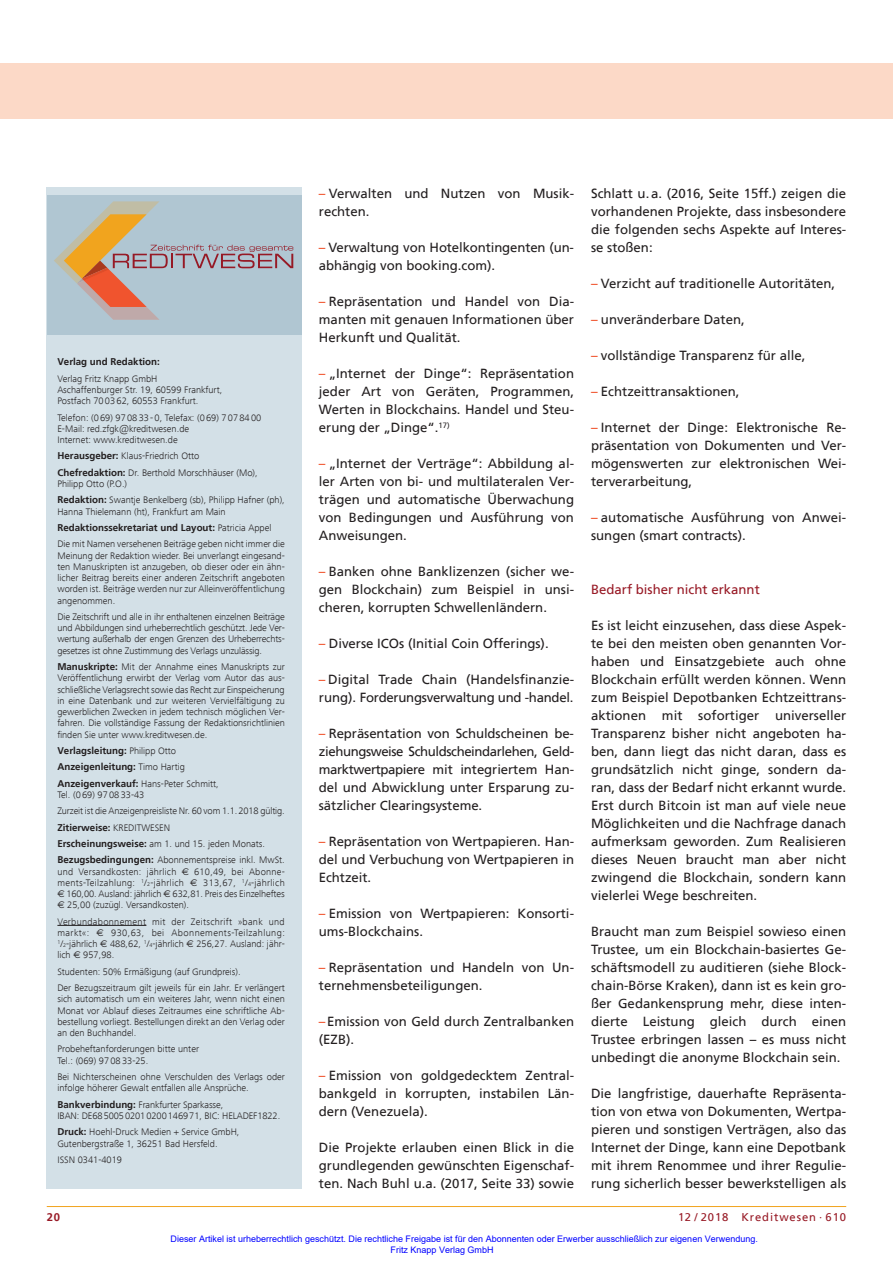
<style>
.page{position:relative;width:893px;height:1263px;background:#fff}
.page>*{position:absolute;margin:0;border:0;box-sizing:border-box;transform-origin:0 0}
.t1{font:13.2px/18px "Frutiger";color:#231f20;text-align:justify}
.t2{font:13.2px "Frutiger";color:#981a26}
.t3{font:11.25px "Frutiger";letter-spacing:.08em;color:#981a26}
.t4{font:700 11.25px "Frutiger";color:#981a26}
.t5{font:300 9.75px/11.2px "Frutiger Next Com";color:#231f20}
.t6{font:700 9.75px/16.4px "Frutiger";color:#231f20}
.t7{font:9px/10.8px "Arial";color:#00f}
.s1{font-family:"Frutiger";font-weight:700}
.s2{font-family:"Frutiger Next Com";font-weight:300}
.s3{font-family:"Euro Sans";font-weight:400}
.s4{font-size:5.7px}
.s5{color:#f0542e}
</style>
<div class="page">
<hr style="left:47px;top:1206px;width:799px;height:1px;background:#f1a31e">
<div style="left:0;top:64px;width:893px;height:55px;background:#fcd9c7"></div>
<div style="left:47px;top:187px;width:255px;height:1001px;background:#d3e0e7"></div>
<div style="left:47px;top:196px;width:254px;height:139px;background:#b0c6d2"></div>
<svg style="left:54px;top:201px;width:239px;height:119px"></svg>
<hr style="left:57px;top:925px;width:89px;height:1px;background:#231f20">
<p class="t6" style="left:57px;top:354px;width:104px">Verlag und Redaktion:</p>
<p class="t5" style="left:57px;top:373px;width:166px">Verlag Fritz Knapp GmbH<br>Aschaffenburger Str. 19, 60599 Frankfurt,<br>Postfach 700362, 60553 Frankfurt.</p>
<p class="t5" style="left:57px;top:412px;width:205px">Telefon: (069) 970833-0, Telefax: (069) 7078400<br>E-Mail: red.zfgk@kreditwesen.de<br>Internet: www.kreditwesen.de</p>
<p class="t5" style="left:57px;top:448px;width:202px;line-height:16.4px"><span class="s1">Herausgeber:</span> Klaus-Friedrich Otto<br><span class="s1">Chefredaktion:</span> Dr. Berthold Morschhäuser (Mo),</p>
<p class="t5" style="left:57px;top:476px;width:229px;line-height:16.4px">Philipp Otto (P.O.)<br><span class="s1">Redaktion:</span> Swantje Benkelberg (sb), Philipp Hafner (ph),</p>
<p class="t5" style="left:57px;top:506px;width:170px">Hanna Thielemann (ht), Frankfurt am Main</p>
<p class="t6" style="left:57px;top:520px;width:215px">Redaktionssekretariat und Layout: <span class="s2">Patricia Appel</span></p>
<p class="t5" style="left:57px;top:538px;width:229px;text-align:justify">Die mit Namen versehenen Beiträge geben nicht immer die Meinung der Redaktion wieder. Bei unverlangt eingesand&shy;ten Manuskripten ist anzugeben, ob dieser oder ein ähn&shy;licher Beitrag bereits einer anderen Zeitschrift angeboten worden ist. Beiträge werden nur zur Alleinveröffentlichung angenommen.</p>
<p class="t5" style="left:57px;top:611px;width:229px;text-align:justify">Die Zeitschrift und alle in ihr enthaltenen einzelnen Beiträge und Abbildungen sind urheberrechtlich geschützt. Jede Ver&shy;wertung außerhalb der engen Grenzen des Urheberrechts&shy;gesetzes ist ohne Zustimmung des Verlags unzulässig.</p>
<p class="t5" style="left:57px;top:661px;width:229px;text-align:justify"><span class="s1">Manuskripte:</span> Mit der Annahme eines Manuskripts zur Veröffentlichung erwirbt der Verlag vom Autor das aus&shy;schließliche Verlagsrecht sowie das Recht zur Einspeicherung in eine Datenbank und zur weiteren Vervielfältigung zu gewerblichen Zwecken in jedem technisch möglichen Ver&shy;fahren. Die vollständige Fassung der Redaktionsrichtlinien finden Sie unter www.kreditwesen.de.</p>
<p class="t6" style="left:57px;top:743px;width:129px">Verlagsleitung: <span class="s2">Philipp Otto<br></span>Anzeigenleitung: <span class="s2">Timo Hartig</span></p>
<p class="t5" style="left:57px;top:778px;width:163px"><span class="s1">Anzeigenverkauf:</span> Hans-Peter Schmitt,<br>Tel. (069) 970833-43</p>
<p class="t5" style="left:57px;top:805px;width:229px">Zurzeit ist die Anzeigenpreisliste Nr. 60 vom 1.1.2018 gültig.</p>
<p class="t6" style="left:57px;top:820px;width:114px">Zitierweise: <span class="s2">KREDITWESEN</span></p>
<p class="t5" style="left:57px;top:835px;width:229px;line-height:16.4px"><span class="s1">Erscheinungsweise:</span> am 1. und 15. jeden Monats.<br><span class="s1">Bezugsbedingungen:</span> Abonnementspreise inkl. MwSt.</p>
<p class="t5" style="left:57px;top:866px;width:229px;text-align:justify">und Versandkosten: jährlich <span class="s3">R</span> 610,49, bei Abonne&shy;ments-Teilzahlung: <sup>1</sup>/<span class="s4">2</span>-jährlich <span class="s3">R</span> 313,67, <sup>1</sup>/<span class="s4">4</span>-jährlich <span class="s3">R</span> 160,00. Ausland: jährlich <span class="s3">R</span> 632,81. Preis des Einzelheftes <span class="s3">R</span> 25,00 (zuzügl. Versandkosten).</p>
<p class="t5" style="left:57px;top:916px;width:229px;text-align:justify">Verbundabonnement mit der Zeitschrift »bank und markt«: <span class="s3">R</span> 930,63, bei Abonnements-Teilzahlung:<br><sup>1</sup>/<span class="s4">2</span>-jährlich <span class="s3">R</span> 488,62, <sup>1</sup>/<span class="s4">4</span>-jährlich <span class="s3">R</span> 256,27. Ausland: jähr&shy;lich <span class="s3">R</span> 957,98.</p>
<p class="t5" style="left:57px;top:963px;width:229px;line-height:16.4px">Studenten: 50% Ermäßigung (auf Grundpreis).<br>Der Bezugszeitraum gilt jeweils für ein Jahr. Er verlängert</p>
<p class="t5" style="left:57px;top:993px;width:229px;text-align:justify">sich automatisch um ein weiteres Jahr, wenn nicht einen Monat vor Ablauf dieses Zeitraumes eine schriftliche Ab&shy;bestellung vorliegt. Bestellungen direkt an den Verlag oder an den Buchhandel.</p>
<p class="t5" style="left:57px;top:1043px;width:143px">Probeheftanforderungen bitte unter<br>Tel.: (069) 970833-25.</p>
<p class="t5" style="left:57px;top:1071px;width:229px">Bei Nichterscheinen ohne Verschulden des Verlags oder infolge höherer Gewalt entfallen alle Ansprüche.</p>
<p class="t5" style="left:57px;top:1099px;width:224px"><span class="s1">Bankverbindung:</span> Frankfurter Sparkasse,<br>IBAN: DE68500502010200146971, BIC: HELADEF1822.</p>
<p class="t5" style="left:57px;top:1126px;width:184px"><span class="s1">Druck:</span> Hoehl-Druck Medien + Service GmbH,<br>Gutenbergstraße 1, 36251 Bad Hersfeld.</p>
<p class="t5" style="left:57px;top:1154px;width:66px">ISSN 0341-4019</p>
<p class="t1" style="left:319px;top:185px;width:257px"><span class="s5">–</span> Verwalten und Nutzen von Musik&shy;rechten.</p>
<p class="t1" style="left:319px;top:239px;width:256px"><span class="s5">–</span> Verwaltung von Hotelkontingenten (un&shy;abhängig von booking.com).</p>
<p class="t1" style="left:319px;top:293px;width:257px"><span class="s5">–</span> Repräsentation und Handel von Dia&shy;manten mit genauen Informationen über Herkunft und Qualität.</p>
<p class="t1" style="left:319px;top:365px;width:257px"><span class="s5">–</span> „Internet der Dinge“: Repräsentation jeder Art von Geräten, Programmen, Werten in Blockchains. Handel und Steu&shy;erung der „Dinge“.<sup>17)</sup></p>
<p class="t1" style="left:319px;top:455px;width:257px"><span class="s5">–</span> „Internet der Verträge“: Abbildung al&shy;ler Arten von bi- und multilateralen Ver&shy;trägen und automatische Überwachung von Bedingungen und Ausführung von Anweisungen.</p>
<p class="t1" style="left:319px;top:563px;width:257px"><span class="s5">–</span> Banken ohne Banklizenzen (sicher we&shy;gen Blockchain) zum Beispiel in unsi&shy;cheren, korrupten Schwellenländern.</p>
<p class="t1" style="left:319px;top:635px;width:231px"><span class="s5">–</span> Diverse ICOs (Initial Coin Offerings).</p>
<p class="t1" style="left:319px;top:671px;width:257px"><span class="s5">–</span> Digital Trade Chain (Handelsfinanzie&shy;rung). Forderungsverwaltung und -handel.</p>
<p class="t1" style="left:319px;top:725px;width:257px"><span class="s5">–</span> Repräsentation von Schuldscheinen be&shy;ziehungsweise Schuldscheindarlehen, Geld&shy;marktwertpapiere mit integriertem Han&shy;del und Abwicklung unter Ersparung zu&shy;sätzlicher Clearingsysteme.</p>
<p class="t1" style="left:319px;top:833px;width:257px"><span class="s5">–</span> Repräsentation von Wertpapieren. Han&shy;del und Verbuchung von Wertpapieren in Echtzeit.</p>
<p class="t1" style="left:319px;top:905px;width:257px"><span class="s5">–</span> Emission von Wertpapieren: Konsorti&shy;ums-Blockchains.</p>
<p class="t1" style="left:319px;top:959px;width:257px"><span class="s5">–</span> Repräsentation und Handeln von Un&shy;ternehmensbeteiligungen.</p>
<p class="t1" style="left:319px;top:1013px;width:257px"><span class="s5">–</span>Emission von Geld durch Zentralbanken (EZB).</p>
<p class="t1" style="left:319px;top:1067px;width:257px"><span class="s5">–</span> Emission von goldgedecktem Zentral&shy;bankgeld in korrupten, instabilen Län&shy;dern (Venezuela).</p>
<p class="t1" style="left:319px;top:1139px;width:257px">Die Projekte erlauben einen Blick in die grundlegenden gewünschten Eigenschaf&shy;ten. Nach Buhl u.a. (2017, Seite 33) sowie</p>
<p class="t1" style="left:591px;top:185px;width:257px">Schlatt u.a. (2016, Seite 15ff.) zeigen die vorhandenen Projekte, dass insbesondere die folgenden sechs Aspekte auf Interes&shy;se stoßen:</p>
<p class="t1" style="left:591px;top:275px;width:246px"><span class="s5">–</span> Verzicht auf traditionelle Autoritäten,</p>
<p class="t1" style="left:591px;top:311px;width:155px"><span class="s5">–</span> unveränderbare Daten,</p>
<p class="t1" style="left:591px;top:347px;width:216px"><span class="s5">–</span> vollständige Transparenz für alle,</p>
<p class="t1" style="left:591px;top:383px;width:150px"><span class="s5">–</span> Echtzeittransaktionen,</p>
<p class="t1" style="left:591px;top:419px;width:257px"><span class="s5">–</span> Internet der Dinge: Elektronische Re&shy;präsentation von Dokumenten und Ver&shy;mögenswerten zur elektronischen Wei&shy;terverarbeitung,</p>
<p class="t1" style="left:591px;top:509px;width:257px"><span class="s5">–</span> automatische Ausführung von Anwei&shy;sungen (smart contracts).</p>
<p class="t2" style="left:591px;top:583px;width:170px">Bedarf bisher nicht erkannt</p>
<p class="t1" style="left:591px;top:617px;width:257px">Es ist leicht einzusehen, dass diese Aspek&shy;te bei den meisten oben genannten Vor&shy;haben und Einsatzgebiete auch ohne Blockchain erfüllt werden können. Wenn zum Beispiel Depotbanken Echtzeittrans&shy;aktionen mit sofortiger universeller Transparenz bisher nicht angeboten ha&shy;ben, dann liegt das nicht daran, dass es grundsätzlich nicht ginge, sondern da&shy;ran, dass der Bedarf nicht erkannt wurde.<br>Erst durch Bitcoin ist man auf viele neue Möglichkeiten und die Nachfrage danach aufmerksam geworden. Zum Realisieren dieses Neuen braucht man aber nicht zwingend die Blockchain, sondern kann vielerlei Wege beschreiten.</p>
<p class="t1" style="left:591px;top:923px;width:257px">Braucht man zum Beispiel sowieso einen Trustee, um ein Blockchain-basiertes Ge&shy;schäftsmodell zu auditieren (siehe Block&shy;chain-Börse Kraken), dann ist es kein gro&shy;ßer Gedankensprung mehr, diese inten&shy;dierte Leistung gleich durch einen Trustee erbringen lassen – es muss nicht unbedingt die anonyme Blockchain sein.</p>
<p class="t1" style="left:591px;top:1085px;width:257px">Die langfristige, dauerhafte Repräsenta&shy;tion von etwa von Dokumenten, Wertpa&shy;pieren und sonstigen Verträgen, also das Internet der Dinge, kann eine Depotbank mit ihrem Renommee und ihrer Regulie&shy;rung sicherlich besser bewerkstelligen als</p>
<p class="t4" style="left:47px;top:1211px;width:15px">20</p>
<p class="t3" style="left:678px;top:1211px;width:170px">12 / 2018 Kreditwesen · 610</p>
<p class="t7" style="left:391px;top:1233px;width:369px;text-indent:-220px">Dieser Artikel ist urheberrechtlich geschützt. Die rechtliche Freigabe ist für den Abonnenten oder Erwerber ausschließlich zur eigenen Verwendung.<br>Fritz Knapp Verlag GmbH</p>
</div>
